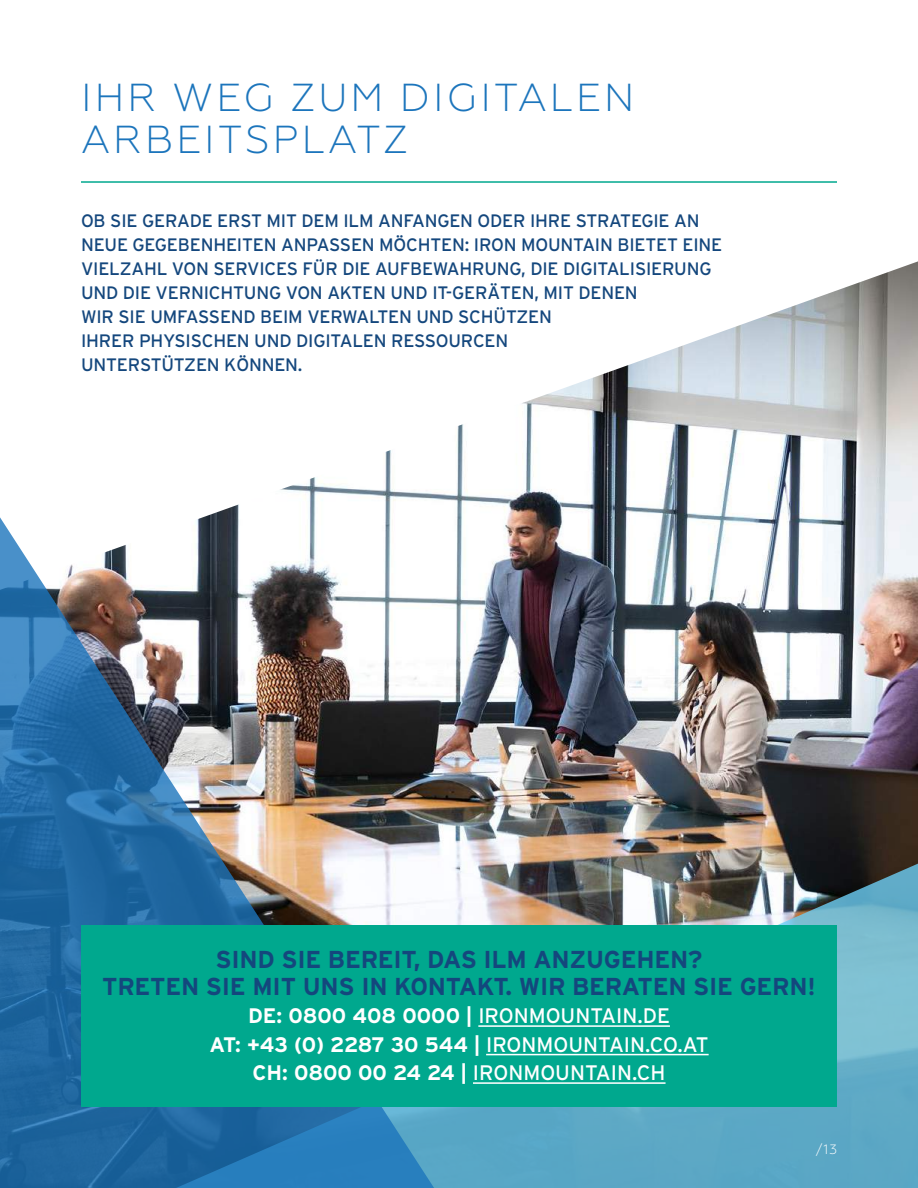
<style>
.page{position:relative;width:918px;height:1188px;background:#fff}
.page>*{position:absolute;margin:0;border:0;box-sizing:border-box;transform-origin:0 0}
.t1{font:300 39px/42px "Geometria";letter-spacing:.08em;color:#1c75bc}
.t2{font:700 24.45px/27px "Interstate";letter-spacing:-.01em;color:#14477d;text-align:center}
.t3{font:700 21px/28.5px "Interstate";color:#fff;text-align:center}
.t4{font:18px/24px "Interstate";letter-spacing:-.01em;color:#14477d}
.t5{font:300 13.5px "Geometria";color:#fff}
.s1{font-weight:400}
</style>
<div class="page">
<img style="left:285px;top:261px;width:633px;height:594px">
<svg style="left:446px;top:855px;width:472px;height:333px;background:#6e9faf"></svg>
<img style="left:0;top:488px;width:446px;height:700px">
<hr style="left:81px;top:181px;width:756px;height:2px;background:#00a88e">
<div style="left:81px;top:926px;width:756px;height:181px;background:#00a88e"></div>
<hr style="left:478px;top:1025px;width:192px;height:2px;background:#fff">
<hr style="left:486px;top:1054px;width:223px;height:1px;background:#fff">
<hr style="left:473px;top:1082px;width:193px;height:2px;background:#fff">
<h1 class="t1" style="left:81px;top:77px;width:555px">IHR WEG ZUM DIGITALEN<br>ARBEITSPLATZ</h1>
<p class="t4" style="left:81px;top:208px;width:643px">OB SIE GERADE ERST MIT DEM ILM ANFANGEN ODER IHRE STRATEGIE AN NEUE GEGEBENHEITEN ANPASSEN MÖCHTEN: IRON MOUNTAIN BIETET EINE VIELZAHL VON SERVICES FÜR DIE AUFBEWAHRUNG, DIE DIGITALISIERUNG UND DIE VERNICHTUNG VON AKTEN UND IT-GERÄTEN, MIT DENEN<br>WIR SIE UMFASSEND BEIM VERWALTEN UND SCHÜTZEN<br>IHRER PHYSISCHEN UND DIGITALEN RESSOURCEN<br>UNTERSTÜTZEN KÖNNEN.</p>
<h2 class="t2" style="left:102px;top:946px;width:715px">SIND SIE BEREIT, DAS ILM ANZUGEHEN?<br>TRETEN SIE MIT UNS IN KONTAKT. WIR BERATEN SIE GERN!</h2>
<p class="t3" style="left:209px;top:1002px;width:501px">DE: 0800 408 0000 | <span class="s1">IRONMOUNTAIN.DE<br></span>AT: +43 (0) 2287 30 544 | <span class="s1">IRONMOUNTAIN.CO.AT<br></span>CH: 0800 00 24 24 | <span class="s1">IRONMOUNTAIN.CH</span></p>
<p class="t5" style="left:816px;top:1142px;width:23px">/13</p>
</div>
